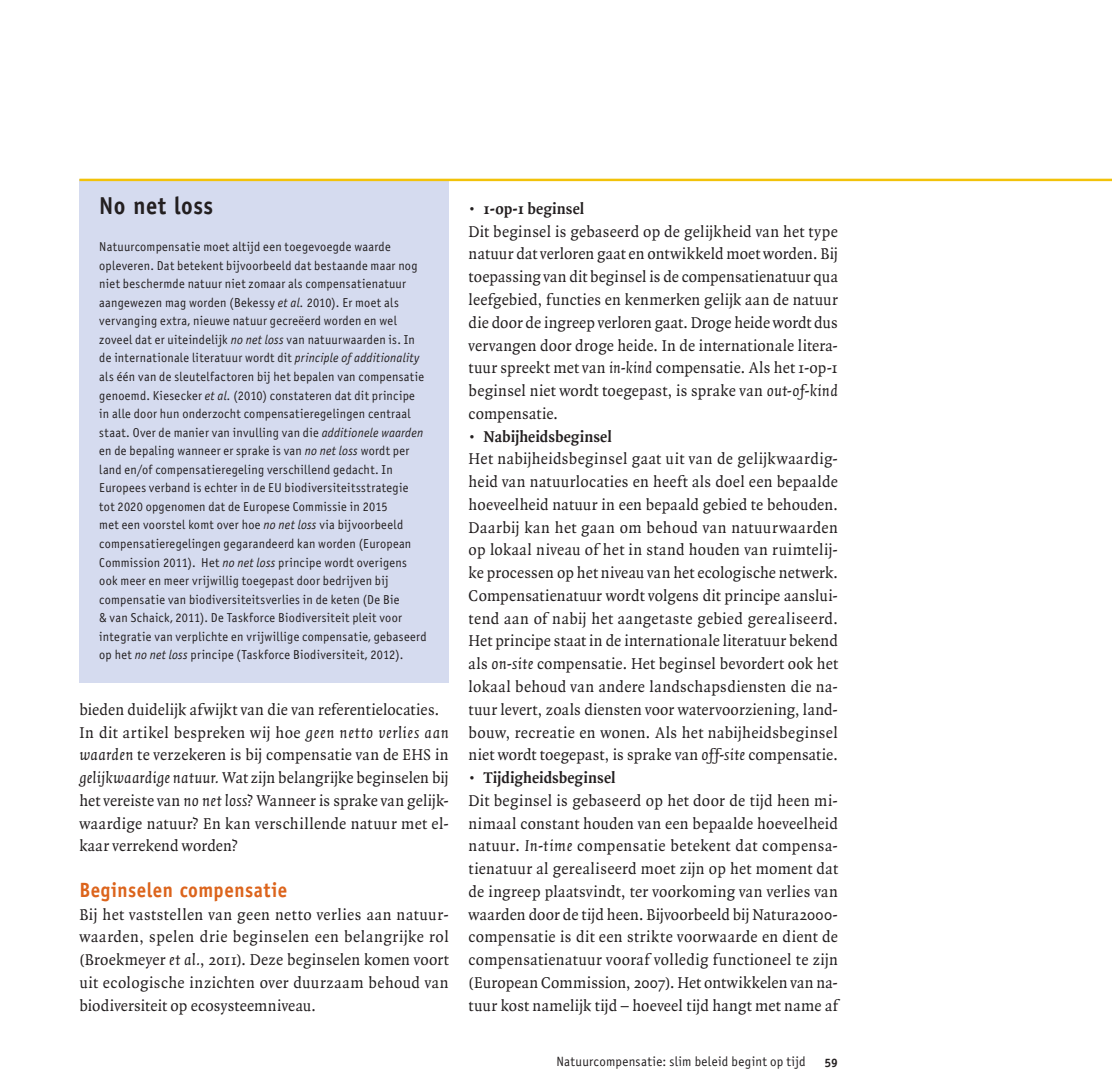
<style>
.page{position:relative;width:1112px;height:1092px;background:#fff}
.page>*{position:absolute;margin:0;border:0;box-sizing:border-box;transform-origin:0 0}
.Tussenkop_1{font:700 24.5px "Officina Sans";letter-spacing:.02em;color:#231f20;scale:.92 1}
.Tussenkop_1-2{font:700 20.65px "Officina Sans";letter-spacing:.025em;color:#dc641c;scale:.92 1}
.PLATTE_TEKST{font:16.8px/22.8px "Quadraat";letter-spacing:.015em;color:#231f20;text-align:justify;scale:.96 1}
.PLATTE_TEKST-2{font:700 16.8px "Quadraat";letter-spacing:.005em;color:#231f20;scale:.96 1}
.PLATTE_TEKST-3{font:13.47px "Officina Sans ITC";letter-spacing:.02em;color:#231f20;scale:.96 1}
.Tabel_kadertekst_pla{font:12.95px/18.6px "Officina Sans ITC";letter-spacing:.025em;color:#231f20;scale:.95 1}
.t1{font:700 12.25px "Officina Sans";color:#231f20}
.s1{font-style:italic}
.s2{font-style:italic;font-size:16.97px}
</style>
<div class="page">
<div style="left:79px;top:179px;width:369px;height:503px;background:#d5dbef"></div>
<hr style="left:79px;top:179px;width:1032px;height:2px;background:#f2c209">
<p class="Tussenkop_1" style="left:99px;top:190px;width:125px">No net loss</p>
<p class="Tabel_kadertekst_pla" style="left:99px;top:237px;width:346px">Natuurcompensatie moet altijd een toegevoegde waarde opleveren. Dat betekent bijvoorbeeld dat bestaande maar nog niet beschermde natuur niet zomaar als compensatienatuur aangewezen mag worden (Bekessy <span class="s1">et al.</span> 2010). Er moet als vervanging extra, nieuwe natuur gecreëerd worden en wel zoveel dat er uiteindelijk <span class="s1">no net loss</span> van natuurwaarden is. In de internationale literatuur wordt dit <span class="s1">principle of additionality </span>als één van de sleutelfactoren bij het bepalen van compensatie genoemd. Kiesecker <span class="s1">et al.</span> (2010) constateren dat dit principe in alle door hun onderzocht compensatieregelingen centraal staat. Over de manier van invulling van die <span class="s1">additionele waarden </span>en de bepaling wanneer er sprake is van <span class="s1">no net loss</span> wordt per land en/of compensatieregeling verschillend gedacht. In Europees verband is echter in de EU biodiversiteitsstrategie tot 2020 opgenomen dat de Europese Commissie in 2015<br>met een voorstel komt over hoe <span class="s1">no net loss</span> via bijvoorbeeld compensatieregelingen gegarandeerd kan worden (European Commission 2011). Het <span class="s1">no net loss</span> principe wordt overigens ook meer en meer vrijwillig toegepast door bedrijven bij compensatie van biodiversiteitsverlies in de keten (De Bie<br>&amp; van Schaick, 2011). De Taskforce Biodiversiteit pleit voor integratie van verplichte en vrijwillige compensatie, gebaseerd op het <span class="s1">no net loss</span> principe (Taskforce Biodiversiteit, 2012).</p>
<p class="PLATTE_TEKST" style="left:79px;top:698px;width:376px">bieden duidelijk afwijkt van die van referentielocaties.</p>
<p class="PLATTE_TEKST" style="left:79px;top:721px;width:386px">In dit artikel bespreken wij hoe <span class="s2">geen netto verlies aan waarden</span> te verzekeren is bij compensatie van de EHS in <span class="s2">gelijkwaardige natuur.</span> Wat zijn belangrijke beginselen bij het vereiste van <span class="s2">no net loss</span>? Wanneer is sprake van gelijk&shy;waardige natuur? En kan verschillende natuur met el&shy;kaar verrekend worden?</p>
<p class="Tussenkop_1-2" style="left:79px;top:876px;width:227px">Beginselen compensatie</p>
<p class="PLATTE_TEKST" style="left:79px;top:903px;width:386px">Bij het vaststellen van geen netto verlies aan natuur&shy;waarden, spelen drie beginselen een belangrijke rol (Broekmeyer <span class="s2">et al.</span>, 2011). Deze beginselen komen voort uit ecologische inzichten over duurzaam behoud van biodiversiteit op ecosysteemniveau.</p>
<p class="PLATTE_TEKST-2" style="left:468px;top:200px;width:122px">• 1-op-1 beginsel</p>
<p class="PLATTE_TEKST" style="left:468px;top:220px;width:386px">Dit beginsel is gebaseerd op de gelijkheid van het type natuur dat verloren gaat en ontwikkeld moet worden. Bij toepassing van dit beginsel is de compensatienatuur qua leefgebied, functies en kenmerken gelijk aan de natuur die door de ingreep verloren gaat. Droge heide wordt dus vervangen door droge heide. In de internationale litera&shy;tuur spreekt met van <span class="s1">in-kind</span> compensatie. Als het 1-op-1 beginsel niet wordt toegepast, is sprake van <span class="s2">out-of-kind </span>compensatie.</p>
<p class="PLATTE_TEKST-2" style="left:468px;top:427px;width:150px">• Nabijheidsbeginsel</p>
<p class="PLATTE_TEKST" style="left:468px;top:448px;width:386px">Het nabijheidsbeginsel gaat uit van de gelijkwaardig&shy;heid van natuurlocaties en heeft als doel een bepaalde hoeveelheid natuur in een bepaald gebied te behouden.<br>Daarbij kan het gaan om behoud van natuurwaarden op lokaal niveau of het in stand houden van ruimtelij&shy;ke processen op het niveau van het ecologische netwerk.<br>Compensatienatuur wordt volgens dit principe aanslui&shy;tend aan of nabij het aangetaste gebied gerealiseerd.<br>Het principe staat in de internationale literatuur bekend als <span class="s2">on-site</span> compensatie. Het beginsel bevordert ook het lokaal behoud van andere landschapsdiensten die na&shy;tuur levert, zoals diensten voor watervoorziening, land&shy;bouw, recreatie en wonen. Als het nabijheidsbeginsel niet wordt toegepast, is sprake van <span class="s2">off-site</span> compensatie.</p>
<p class="PLATTE_TEKST-2" style="left:468px;top:769px;width:154px">• Tijdigheidsbeginsel</p>
<p class="PLATTE_TEKST" style="left:468px;top:789px;width:386px">Dit beginsel is gebaseerd op het door de tijd heen mi&shy;nimaal constant houden van een bepaalde hoeveelheid natuur. <span class="s2">In-time</span> compensatie betekent dat compensa&shy;tienatuur al gerealiseerd moet zijn op het moment dat de ingreep plaatsvindt, ter voorkoming van verlies van waarden door de tijd heen. Bijvoorbeeld bij Natura2000- compensatie is dit een strikte voorwaarde en dient de compensatienatuur vooraf volledig functioneel te zijn (European Commission, 2007). Het ontwikkelen van na&shy;tuur kost namelijk tijd – hoeveel tijd hangt met name af</p>
<p class="PLATTE_TEKST-3" style="left:556px;top:1053px;width:261px">Natuurcompensatie: slim beleid begint op tijd</p>
<p class="t1" style="left:824px;top:1054px;width:15px">59</p>
</div>
